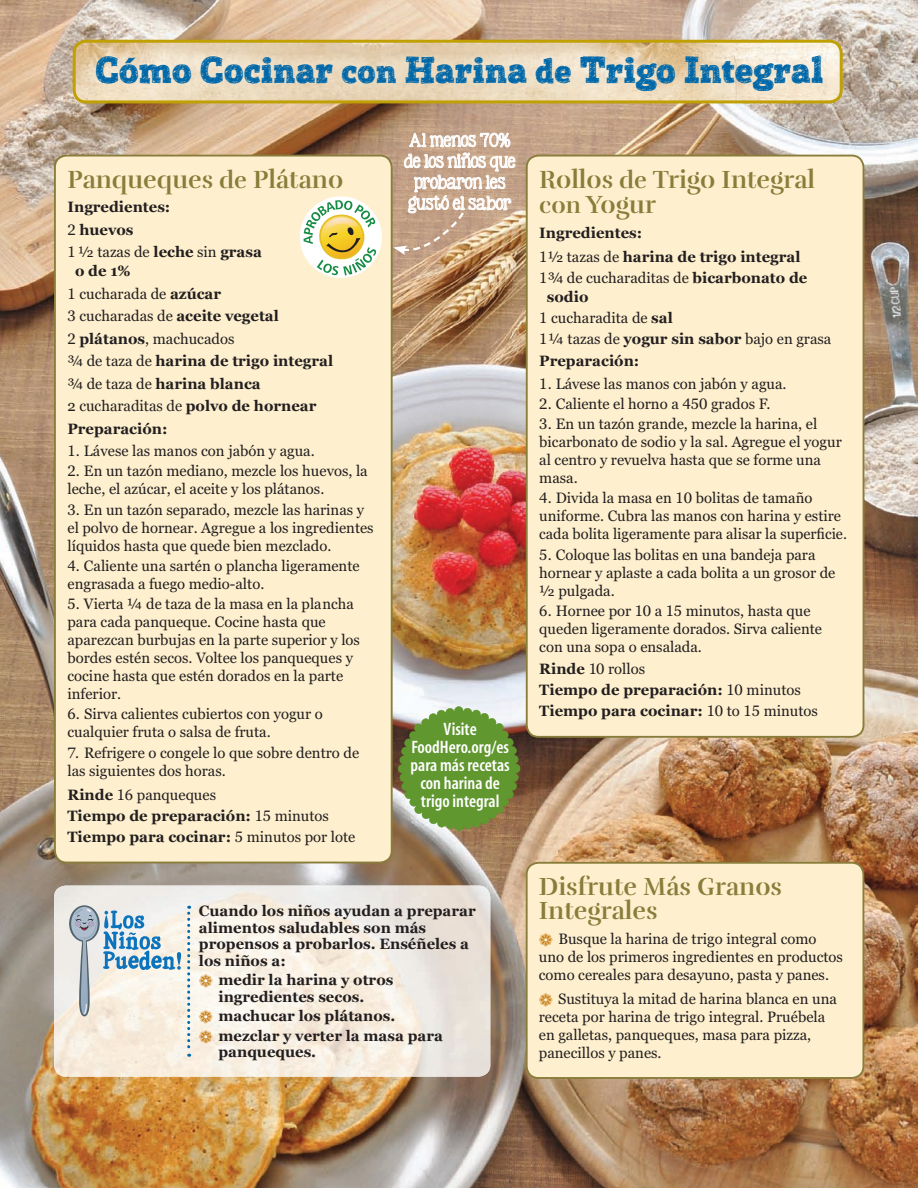
<style>
.page{position:relative;width:918px;height:1188px;background:#fff}
.page>*{position:absolute;margin:0;border:0;box-sizing:border-box;transform-origin:0 0}
.t1{font:36.45px "Posterizer KG Sketch";color:#0068a9}
.t2{font:25.5px/25.5px "Rufina Stencil Bold";color:#897d3b}
.t3{font:18px/18px "Myriad MM 565 300";color:#fff;text-align:center}
.t4{font:16.05px/21px "KG Be Still And Know";color:#fff;text-align:center}
.t5{font:15px/18px "Georgia Pro";color:#231f20}
.t6{font:700 15px/22.5px "Georgia";color:#231f20}
.s1{font-size:33.75px}
.s2{font-size:24px}
.s3{font-family:"Georgia Pro";font-weight:400}
.s4{font-family:"Georgia";font-weight:700}
.s5{font-weight:400}
.s6{color:#c87d13}
</style>
<div class="page">
<img style="left:0;top:0;width:918px;height:1188px">
<img style="left:74px;top:41px;width:767px;height:61px">
<div style="left:73px;top:40px;width:770px;height:63px;border:3px solid #c0a004;border-radius:12px"></div>
<div style="left:55px;top:156px;width:337px;height:707px;background:#fef0ce;border-radius:12px"></div>
<div style="left:54px;top:155px;width:339px;height:708px;border:2px solid #897d3b;border-radius:12px"></div>
<div style="left:527px;top:156px;width:337px;height:581px;background:#fef0ce;border-radius:12px"></div>
<div style="left:526px;top:155px;width:338px;height:583px;border:2px solid #897d3b;border-radius:12px"></div>
<div style="left:527px;top:863px;width:336px;height:215px;background:#fef0ce;border-radius:12px"></div>
<div style="left:526px;top:862px;width:338px;height:217px;border:2px solid #897d3b;border-radius:12px"></div>
<img style="left:54px;top:886px;width:436px;height:191px">
<svg style="left:187px;top:906px;width:3px;height:151px"></svg>
<svg style="left:398px;top:706px;width:122px;height:125px"></svg>
<svg style="left:300px;top:198px;width:81px;height:79px"></svg>
<div style="left:300px;top:196px;width:82px;height:82px;border:1px solid #fff;border-radius:50%"></div>
<svg style="left:393px;top:52px;width:123px;height:203px"></svg>
<svg style="left:69px;top:905px;width:31px;height:37px"></svg>
<svg style="left:71px;top:907px;width:110px;height:109px"></svg>
<h1 class="t1" style="left:95px;top:47px;width:730px">Cómo Cocinar <span class="s1">con</span> Harina <span class="s1">de</span> Trigo Integral</h1>
<h2 class="t2" style="left:68px;top:168px;width:277px">Panqueques <span class="s2">de</span> Plátano</h2>
<p class="t6" style="left:68px;top:195px;width:104px">Ingredientes:<br><span class="s3">2</span> huevos</p>
<p class="t5" style="left:68px;top:244px;width:196px">1 ½ tazas de <span class="s4">leche</span> sin <span class="s4">grasa</span></p>
<p class="t6" style="left:75px;top:259px;width:57px">o de 1%</p>
<p class="t5" style="left:68px;top:283px;width:213px;line-height:22.5px">1 cucharada de <span class="s4">azúcar<br></span>3 cucharadas de <span class="s4">aceite vegetal<br></span>2 <span class="s4">plátanos</span>, machucados</p>
<p class="t6" style="left:68px;top:349px;width:267px"><span class="s3">¾ de taza de</span> harina de trigo integral <span class="s3">¾ de taza de</span> harina blanca<br><span class="s5">2 cucharaditas de</span> polvo de hornear<br>Preparación:</p>
<p class="t5" style="left:68px;top:442px;width:249px">1. Lávese las manos con jabón y agua.</p>
<p class="t5" style="left:68px;top:463px;width:302px">2. En un tazón mediano, mezcle los huevos, la leche, el azúcar, el aceite y los plátanos.</p>
<p class="t5" style="left:68px;top:501px;width:308px">3. En un tazón separado, mezcle las harinas y el polvo de hornear. Agregue a los ingredientes líquidos hasta que quede bien mezclado.</p>
<p class="t5" style="left:68px;top:557px;width:294px">4. Caliente una sartén o plancha ligeramente engrasada a fuego medio-alto.</p>
<p class="t5" style="left:68px;top:595px;width:294px">5. Vierta ¼ de taza de la masa en la pla ncha para cada panqueque. Cocine hasta que aparezcan burbujas en la parte superior y los bordes estén secos. Voltee los panqueques y cocine hasta que estén dorados en la parte inferior.</p>
<p class="t5" style="left:68px;top:706px;width:257px">6. Sirva calientes cubiertos con yogur o cualquier fruta o salsa de fruta.</p>
<p class="t5" style="left:68px;top:744px;width:293px">7. Refrigere o congele lo que sobre dentro de las siguientes dos horas.</p>
<p class="t5" style="left:68px;top:786px;width:150px"><span class="s4">Rinde</span> 16 panqueques</p>
<p class="t6" style="left:68px;top:804px;width:289px;line-height:21px">Tiempo de preparación: <span class="s3">15 minutos<br></span>Tiempo para cocinar: <span class="s3">5 minutos por lote</span></p>
<p class="t4" style="left:404px;top:130px;width:113px">Al menos 70% de los niños que probaron les gustó el sabor</p>
<p class="t3" style="left:411px;top:721px;width:101px">Visite<br>FoodHero.org/es para más recetas con harina de trigo integral</p>
<p class="t6" style="left:199px;top:902px;width:278px;line-height:16.5px">Cuando los niños ayudan a preparar alimentos saludables son más propensos a probarlos. Enséñeles a los niños a:</p>
<p class="t6" style="left:218px;top:971px;width:176px;line-height:16.5px;text-indent:-20px"><span class="s6">❁</span> medir la harina y otros ingredientes secos.</p>
<p class="t6" style="left:199px;top:1005px;width:245px;line-height:19.5px"><span class="s6">❁</span> machucar los plátanos.<br><span class="s6">❁</span> mezclar y verter la masa para</p>
<p class="t6" style="left:218px;top:1040px;width:99px">panqueques.</p>
<h2 class="t2" style="left:539px;top:168px;width:277px">Rollos <span class="s2">de</span> Trigo Integral <span class="s2">con</span> Yogur</h2>
<p class="t6" style="left:539px;top:220px;width:263px;line-height:24px">Ingredientes:<br><span class="s3">1½ tazas de</span> harina de trigo integral</p>
<p class="t5" style="left:539px;top:269px;width:270px">1¾ de cucharaditas de <span class="s4">bicarbonato de</span></p>
<p class="t6" style="left:547px;top:284px;width:43px">sodio</p>
<p class="t5" style="left:539px;top:307px;width:294px;line-height:21px">1 cucharadita de <span class="s4">sal<br></span>1 ¼ tazas de <span class="s4">yogur sin sabor</span> bajo en grasa</p>
<p class="t6" style="left:539px;top:349px;width:102px">Preparación:</p>
<p class="t5" style="left:539px;top:375px;width:249px">1. Lávese las manos con jabón y agua.</p>
<p class="t5" style="left:539px;top:395px;width:233px">2. Caliente el horno a 450 grados F.</p>
<p class="t5" style="left:539px;top:415px;width:304px">3. En un tazón grande, mezcle la harina, el bicarbonato de sodio y la sal. Agregue el yogur al centro y revuelva hasta que se forme una masa.</p>
<p class="t5" style="left:539px;top:490px;width:309px">4. Divida la masa en 10 bolitas de tamaño uniforme. Cubra las manos con harina y estire cada bolita ligeramente para alisar la superficie.</p>
<p class="t5" style="left:539px;top:546px;width:298px">5. Coloque las bolitas en una bandeja para hornear y aplaste a cada bolita a un grosor de ½ pulgada.</p>
<p class="t5" style="left:539px;top:602px;width:284px">6. Hornee por 10 a 15 minutos, hasta que queden ligeramente dorados. Sirva caliente con una sopa o ensalada.</p>
<p class="t5" style="left:539px;top:661px;width:107px"><span class="s4">Rinde</span> 10 rollos</p>
<p class="t6" style="left:539px;top:679px;width:280px;line-height:21px">Tiempo de preparación: <span class="s3">10 minutos<br></span>Tiempo para cocinar: <span class="s3">10 to 15 minutos</span></p>
<h2 class="t2" style="left:539px;top:877px;width:245px;line-height:24px">Disfrute Más Granos<br>Integrales</h2>
<p class="t5" style="left:539px;top:931px;width:306px"><span class="s6">❁</span> Busque la harina de trigo integral como uno de los primeros ingredientes en productos como cereales para desayuno, pasta y panes.</p>
<p class="t5" style="left:539px;top:991px;width:300px"><span class="s6">❁</span> Sustituya la mitad de harina blanca en una receta por harina de trigo integral. Pruébela en galletas, panqueques, masa para pizza, panecillos y panes.</p>
</div>
